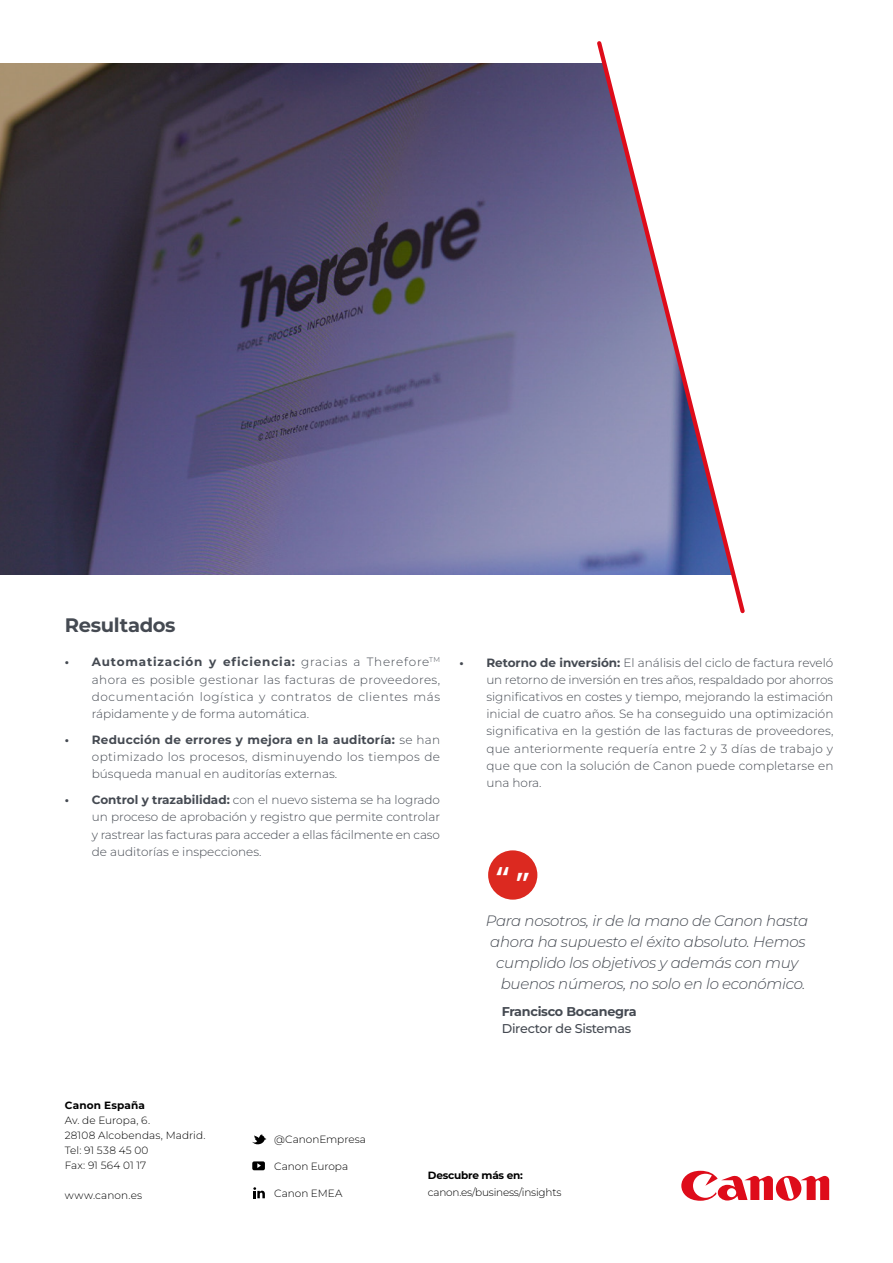
<style>
.page{position:relative;width:893px;height:1263px;background:#fff}
.page>*{position:absolute;margin:0;border:0;box-sizing:border-box;transform-origin:0 0}
.t1{font:700 29.7px "Monoglyphic";color:#fff}
.t2{font:700 19.5px "Montserrat";letter-spacing:-.02em;color:#454a52}
.t3{font:italic 300 15px "Montserrat";letter-spacing:-.02em;color:#454a52}
.t4{font:700 12.75px "Montserrat";letter-spacing:-.02em;color:#454a52}
.t5{font:500 12.75px "Montserrat";letter-spacing:-.02em;color:#454a52}
.t6{font:300 12px/17.2px "Montserrat";color:#454a52;text-align:justify}
.t7{font:300 10.5px/15px "Montserrat";color:#000}
.t8{font:300 10.5px "Montserrat";letter-spacing:-.02em;color:#000}
.t9{font:700 10.5px "Montserrat";letter-spacing:-.02em;color:#000}
.t10{font:300 10.5px "Montserrat";letter-spacing:.02em;color:#000}
.t11{font:700 10.5px "Montserrat";letter-spacing:.015em;color:#000}
.s1{font-weight:700}
</style>
<div class="page">
<svg style="left:252px;top:1134px;width:14px;height:11px"></svg>
<svg style="left:253px;top:1187px;width:12px;height:11px"></svg>
<svg style="left:252px;top:1161px;width:13px;height:9px"></svg>
<img style="left:0;top:64px;width:592px;height:511px">
<svg style="left:681px;top:1171px;width:148px;height:30px"></svg>
<svg style="left:592px;top:63px;width:2px;height:512px"></svg>
<svg style="left:594px;top:41px;width:151px;height:573px"></svg>
<div style="left:488px;top:850px;width:49px;height:50px;background:#dc2920;border-radius:50%"></div>
<h2 class="t2" style="left:65px;top:612px;width:112px">Resultados</h2>
<p class="t6" style="left:92px;top:653px;width:350px;text-indent:-27px"><span class="s1">• Automatización y eficiencia:</span> gracias a Therefore<sup>TM </sup>ahora es posible gestionar las facturas de proveedores, documentación logística y contratos de clientes más rápidamente y de forma automática.</p>
<p class="t6" style="left:92px;top:731px;width:350px;text-indent:-27px"><span class="s1">• Reducción de errores y mejora en la auditoría:</span> se han optimizado los procesos, disminuyendo los tiempos de búsqueda manual en auditorías externas.</p>
<p class="t6" style="left:92px;top:791px;width:350px;text-indent:-27px"><span class="s1">• Control y trazabilidad:</span> con el nuevo sistema se ha logrado un proceso de aprobación y registro que permite controlar y rastrear las facturas para acceder a ellas fácilmente en caso de auditorías e inspecciones.</p>
<p class="t6" style="left:486px;top:653px;width:349px;text-indent:-27px"><span class="s1">• Retorno de inversión:</span> El análisis del ciclo de factura reveló un retorno de inversión en tres años, respaldado por ahorros significativos en costes y tiempo, mejorando la estimación inicial de cuatro años. Se ha conseguido una optimización significativa en la gestión de las facturas de proveedores, que anteriormente requería entre 2 y 3 días de trabajo y que que con la solución de Canon puede completarse en una hora.</p>
<h1 class="t1" style="left:496px;top:860px;width:15px">‘‘</h1>
<h1 class="t1" style="left:530px;top:888px;width:15px;rotate:-180deg">‘‘</h1>
<p class="t3" style="left:486px;top:910px;width:324px">Para nosotros, ir de la mano de Canon hasta</p>
<p class="t3" style="left:490px;top:931px;width:317px">ahora ha supuesto el éxito absoluto. Hemos</p>
<p class="t3" style="left:496px;top:952px;width:304px">cumplido los objetivos y además con muy</p>
<p class="t3" style="left:501px;top:973px;width:306px">buenos números, no solo en lo económico.</p>
<p class="t4" style="left:502px;top:1002px;width:136px">Francisco Bocanegra</p>
<p class="t5" style="left:502px;top:1020px;width:131px">Director de Sistemas</p>
<p class="t11" style="left:65px;top:1099px;width:82px">Canon España</p>
<p class="t7" style="left:65px;top:1113px;width:142px">Av. de Europa, 6.<br>28108 Alcobendas, Madrid.<br>Tel: 91 538 45 00<br>Fax: 91 564 01 17</p>
<p class="t10" style="left:65px;top:1189px;width:79px">www.canon.es</p>
<p class="t7" style="left:274px;top:1131px;width:93px">@CanonEmpresa</p>
<p class="t7" style="left:274px;top:1158px;width:76px">Canon Europa</p>
<p class="t7" style="left:274px;top:1185px;width:70px">Canon EMEA</p>
<p class="t9" style="left:428px;top:1168px;width:97px">Descubre más en:</p>
<p class="t8" style="left:428px;top:1186px;width:135px">canon.es/business/insights</p>
</div>
